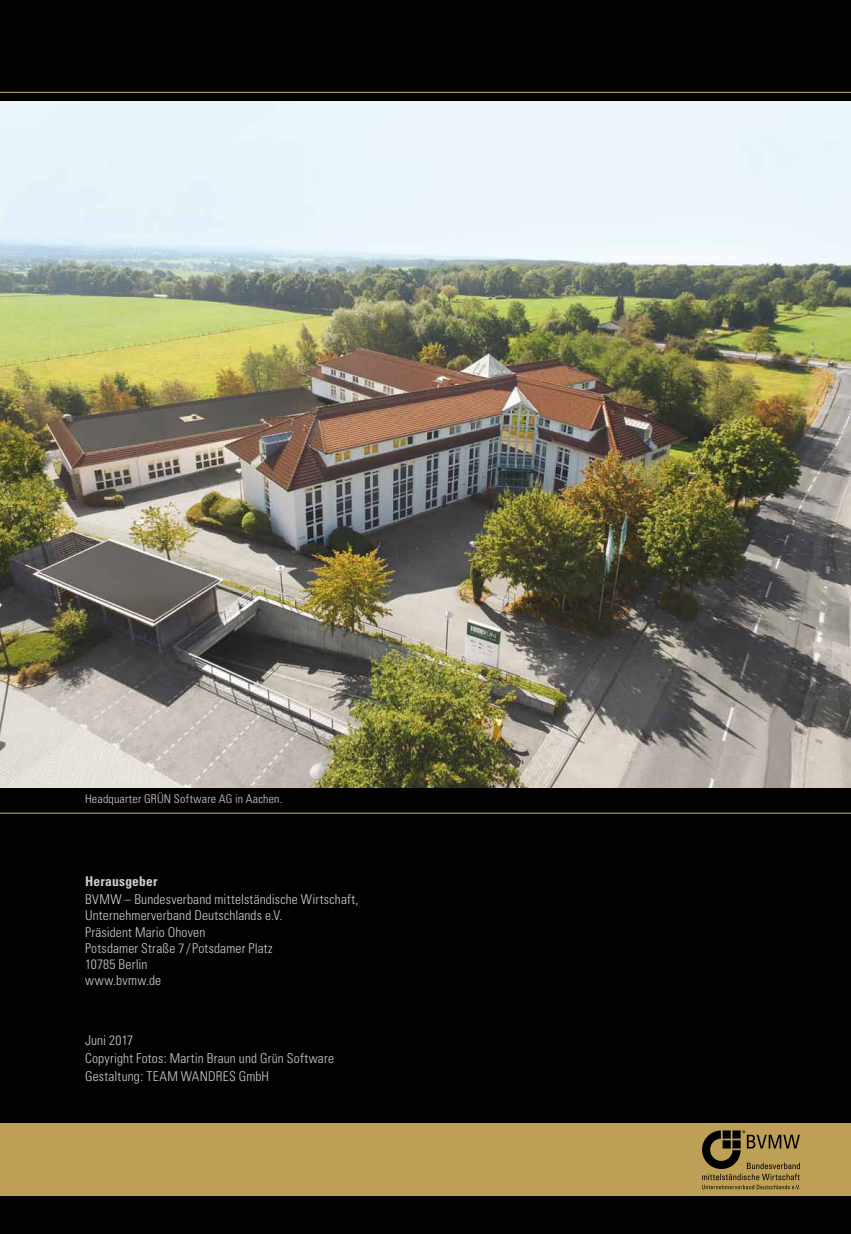
<style>
.page{position:relative;width:851px;height:1234px;background:#fff}
.page>*{position:absolute;margin:0;border:0;box-sizing:border-box;transform-origin:0 0}
.t1{font:300 condensed 13.5px/16.2px "Univers";letter-spacing:.015em;color:#d4ccc7}
.t2{font:700 condensed 13.5px "Univers";letter-spacing:.01em;color:#d4ccc7}
.t3{font:300 condensed 12px "Univers";letter-spacing:.015em;color:#d4ccc7}
</style>
<div class="page">
<div style="left:0;top:0;width:850px;height:1233px;background:#020203"></div>
<hr style="left:0;top:812px;width:850px;height:1px;background:#be9f56">
<hr style="left:0;top:92px;width:850px;height:1px;background:#be9f56">
<div style="left:0;top:1123px;width:850px;height:72px;background:#be9f56"></div>
<img style="left:0;top:102px;width:850px;height:685px">
<svg style="left:702px;top:1130px;width:97px;height:58px"></svg>
<p class="t3" style="left:85px;top:793px;width:199px">Headquarter GRÜN Software AG in Aachen.</p>
<p class="t2" style="left:85px;top:876px;width:74px">Herausgeber</p>
<p class="t1" style="left:85px;top:892px;width:275px">BVMW – Bundesverband mittelständische Wirtschaft,<br>Unternehmerverband Deutschlands e.V.<br>Präsident Mario Ohoven<br>Potsdamer Straße 7 / Potsdamer Platz<br>10785 Berlin<br>www.bvmw.de</p>
<p class="t1" style="left:85px;top:1031px;width:250px;line-height:18px">Juni 2017<br>Copyright Fotos: Martin Braun und Grün Software<br>Gestaltung: TEAM WANDRES GmbH</p>
</div>
